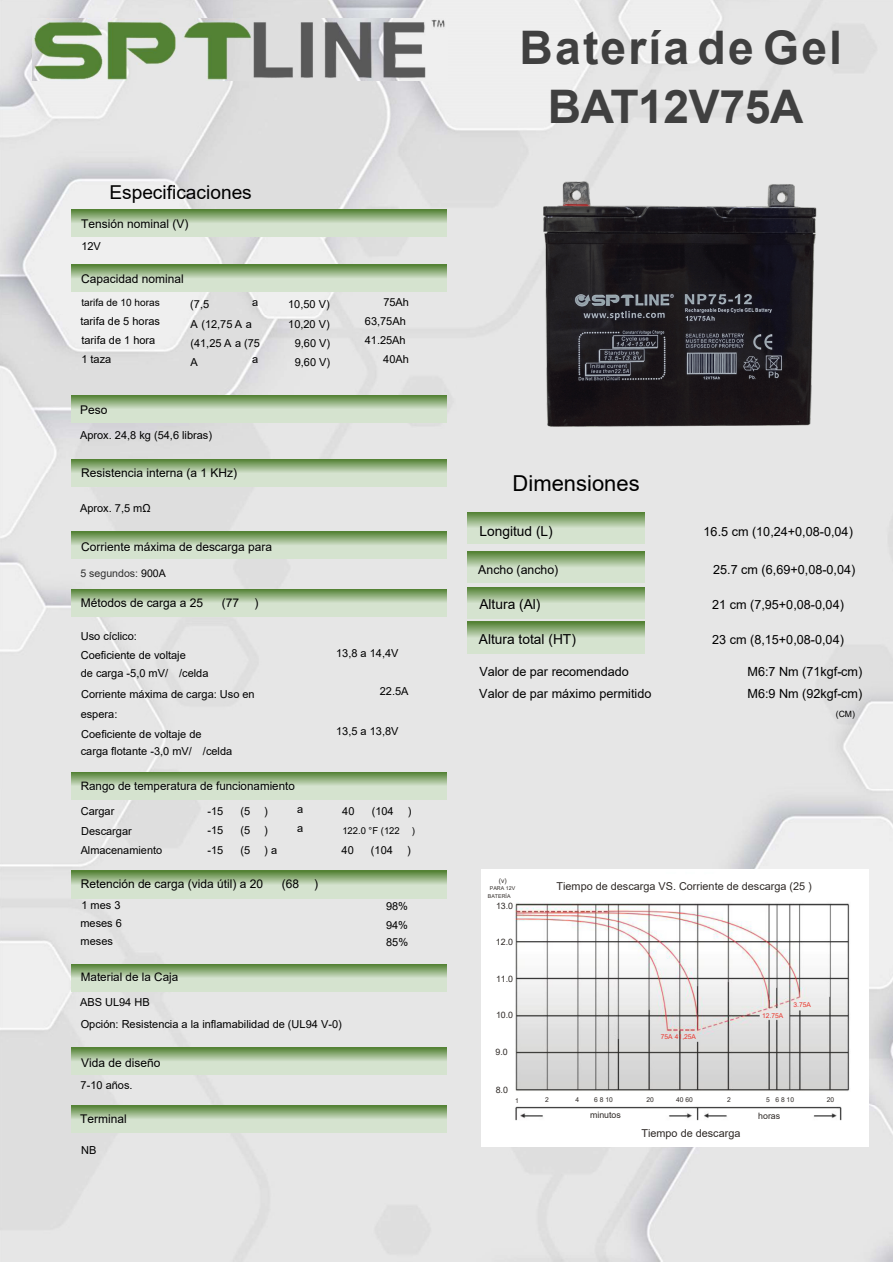
<style>
.page{position:relative;width:893px;height:1262px;background:#fff}
.page>*{position:absolute;margin:0;border:0;box-sizing:border-box;transform-origin:0 0}
.t1{font:700 46.2px/58.8px "Arial";letter-spacing:.045em;color:#404040;text-align:center}
.t2{font:22.05px "Arial";color:#000}
.t3{font:19.2px "Arial";color:#000}
.t4{font:13.8px "Arial";color:#000}
.t5{font:12.6px "Arial";color:#000}
.t6{font:12.3px "Arial";color:#000}
.t7{font:12px "Arial";color:#000}
.t8{font:11.7px "Arial";color:#000}
.t9{font:11.55px "Arial";color:#000}
.t10{font:10.95px/19.2px "Arial";color:#000}
.t11{font:10.8px "Arial";color:#2e2926}
.t12{font:10.65px "Arial";color:#303030}
.t13{font:10.05px "Arial";color:#000}
.t14{font:9.45px "Arial";color:#000}
.t15{font:8.85px "Arial";color:#2e2926}
.t16{font:8.55px "Arial";color:#000}
.t17{font:6.75px "Arial";color:#2e2926}
.t18{font:6.75px "Arial";color:#e9342c}
.t19{font:5.25px/7.5px "Arial";color:#2e2926}
.s1{color:#000}
</style>
<div class="page">
<img style="left:0;top:0;width:892px;height:1261px">
<img style="left:482px;top:869px;width:386px;height:277px">
<svg style="left:71px;top:209px;width:375px;height:27px"></svg>
<svg style="left:71px;top:265px;width:375px;height:27px"></svg>
<svg style="left:71px;top:395px;width:375px;height:27px"></svg>
<svg style="left:71px;top:459px;width:375px;height:27px"></svg>
<svg style="left:71px;top:531px;width:375px;height:27px"></svg>
<svg style="left:467px;top:551px;width:177px;height:32px"></svg>
<svg style="left:467px;top:587px;width:177px;height:31px"></svg>
<svg style="left:467px;top:622px;width:177px;height:31px"></svg>
<svg style="left:467px;top:512px;width:177px;height:31px"></svg>
<svg style="left:71px;top:589px;width:375px;height:27px"></svg>
<svg style="left:71px;top:772px;width:375px;height:27px"></svg>
<svg style="left:71px;top:871px;width:375px;height:27px"></svg>
<svg style="left:71px;top:964px;width:375px;height:27px"></svg>
<svg style="left:71px;top:1047px;width:375px;height:27px"></svg>
<svg style="left:71px;top:1105px;width:375px;height:27px"></svg>
<div style="left:76px;top:185px;width:26px;height:18px;background:#efefef"></div>
<div style="left:462px;top:473px;width:46px;height:25px;background:#e6e6e6"></div>
<img style="left:33px;top:19px;width:414px;height:62px">
<img style="left:543px;top:182px;width:273px;height:244px">
<h3 class="t3" style="left:109px;top:185px;width:144px">Especificaciones</h3>
<p class="t7" style="left:81px;top:219px;width:109px">Tensión nominal (V)</p>
<p class="t10" style="left:81px;top:238px;width:21px">12V</p>
<p class="t7" style="left:81px;top:275px;width:104px">Capacidad nominal</p>
<p class="t13" style="left:81px;top:298px;width:80px">tarifa de 10 horas</p>
<p class="t10" style="left:80px;top:312px;width:81px">tarifa de 5 horas</p>
<p class="t10" style="left:81px;top:332px;width:75px">tarifa de 1 hora</p>
<p class="t10" style="left:81px;top:351px;width:31px">1 taza</p>
<p class="t7" style="left:80px;top:405px;width:29px">Peso</p>
<p class="t10" style="left:252px;top:293px;width:8px">a</p>
<p class="t10" style="left:190px;top:296px;width:71px">(7,5<br>A (12,75 A a (41,25 A a (75<br>A</p>
<p class="t10" style="left:252px;top:351px;width:8px">a</p>
<p class="t10" style="left:80px;top:426px;width:133px">Aprox. 24,8 kg (54,6 libras)</p>
<p class="t7" style="left:81px;top:468px;width:157px">Resistencia interna (a 1 KHz)</p>
<p class="t10" style="left:80px;top:499px;width:72px">Aprox. 7,5 mΩ</p>
<p class="t7" style="left:81px;top:542px;width:192px">Corriente máxima de descarga para</p>
<p class="t12" style="left:80px;top:569px;width:87px">5 segundos: <span class="s1">900A</span></p>
<p class="t7" style="left:81px;top:598px;width:124px">Métodos de carga a 25</p>
<p class="t7" style="left:222px;top:598px;width:19px">(77</p>
<p class="t7" style="left:254px;top:598px;width:5px">)</p>
<p class="t10" style="left:81px;top:627px;width:58px">Uso cíclico:</p>
<p class="t10" style="left:81px;top:648px;width:129px;line-height:17.4px">Coeficiente de voltaje<br>de carga -5,0 mV/ /celda</p>
<p class="t10" style="left:81px;top:684px;width:175px;line-height:20.9px">Corriente máxima de carga: Uso en espera:</p>
<p class="t10" style="left:81px;top:726px;width:153px;line-height:17.4px">Coeficiente de voltaje de<br>carga flotante -3,0 mV/ /celda</p>
<p class="t10" style="left:288px;top:296px;width:43px">10,50 V)</p>
<p class="t10" style="left:383px;top:293px;width:27px">75Ah</p>
<p class="t10" style="left:288px;top:315px;width:43px">10,20 V)</p>
<p class="t10" style="left:365px;top:312px;width:42px">63,75Ah</p>
<p class="t10" style="left:295px;top:334px;width:37px">9,60 V)</p>
<p class="t10" style="left:365px;top:332px;width:42px">41.25Ah</p>
<p class="t10" style="left:295px;top:353px;width:37px">9,60 V)</p>
<p class="t10" style="left:383px;top:351px;width:27px">40Ah</p>
<p class="t10" style="left:336px;top:644px;width:64px">13,8 a 14,4V</p>
<p class="t10" style="left:380px;top:682px;width:30px">22.5A</p>
<p class="t10" style="left:336px;top:722px;width:64px">13,5 a 13,8V</p>
<p class="t9" style="left:81px;top:782px;width:215px">Rango de temperatura de funcionamiento</p>
<p class="t10" style="left:81px;top:803px;width:35px">Cargar</p>
<p class="t10" style="left:81px;top:822px;width:52px">Descargar</p>
<p class="t10" style="left:81px;top:841px;width:83px">Almacenamiento</p>
<p class="t10" style="left:207px;top:802px;width:17px">-15</p>
<p class="t10" style="left:240px;top:802px;width:11px">(5</p>
<p class="t10" style="left:264px;top:802px;width:5px">)</p>
<p class="t10" style="left:207px;top:822px;width:17px">-15</p>
<p class="t10" style="left:240px;top:822px;width:11px">(5</p>
<p class="t10" style="left:264px;top:822px;width:5px">)</p>
<p class="t10" style="left:207px;top:841px;width:17px">-15</p>
<p class="t10" style="left:240px;top:841px;width:11px">(5</p>
<p class="t10" style="left:264px;top:841px;width:14px">) a</p>
<p class="t10" style="left:297px;top:800px;width:8px">a</p>
<p class="t10" style="left:297px;top:819px;width:8px">a</p>
<p class="t7" style="left:81px;top:878px;width:184px">Retención de carga (vida útil) a 20</p>
<p class="t7" style="left:282px;top:878px;width:19px">(68</p>
<p class="t7" style="left:314px;top:878px;width:5px">)</p>
<p class="t10" style="left:80px;top:897px;width:43px;line-height:18px">1 mes 3 meses 6 meses</p>
<p class="t8" style="left:81px;top:972px;width:99px">Material de la Caja</p>
<p class="t10" style="left:80px;top:994px;width:71px">ABS UL94 HB</p>
<p class="t10" style="left:342px;top:802px;width:14px">40</p>
<p class="t10" style="left:371px;top:802px;width:24px">(104</p>
<p class="t10" style="left:408px;top:802px;width:5px">)</p>
<p class="t14" style="left:342px;top:827px;width:59px">122.0 °F (122</p>
<p class="t14" style="left:412px;top:827px;width:5px">)</p>
<p class="t10" style="left:341px;top:841px;width:14px">40</p>
<p class="t10" style="left:371px;top:841px;width:24px">(104</p>
<p class="t10" style="left:407px;top:841px;width:5px">)</p>
<p class="t10" style="left:386px;top:898px;width:24px">98%</p>
<p class="t10" style="left:386px;top:916px;width:24px">94%</p>
<p class="t10" style="left:386px;top:934px;width:24px">85%</p>
<p class="t10" style="left:81px;top:1015px;width:262px">Opción: Resistencia a la inflamabilidad de (UL94 V-0)</p>
<p class="t7" style="left:81px;top:1058px;width:81px">Vida de diseño</p>
<p class="t10" style="left:81px;top:1076px;width:53px">7-10 años.</p>
<p class="t7" style="left:80px;top:1114px;width:48px">Terminal</p>
<p class="t10" style="left:81px;top:1141px;width:17px">NB</p>
<h1 class="t1" style="left:519px;top:22px;width:324px">Batería de Gel<br>BAT12V75A</h1>
<h2 class="t2" style="left:512px;top:475px;width:129px">Dimensiones</h2>
<p class="t4" style="left:479px;top:526px;width:75px">Longitud (L)</p>
<p class="t5" style="left:703px;top:527px;width:151px">16.5 cm (10,24+0,08-0,04)</p>
<p class="t6" style="left:478px;top:565px;width:82px">Ancho (ancho)</p>
<p class="t4" style="left:479px;top:599px;width:63px">Altura (Al)</p>
<p class="t5" style="left:713px;top:565px;width:144px">25.7 cm (6,69+0,08-0,04)</p>
<p class="t5" style="left:712px;top:600px;width:133px">21 cm (7,95+0,08-0,04)</p>
<p class="t4" style="left:479px;top:633px;width:98px">Altura total (HT)</p>
<p class="t5" style="left:712px;top:635px;width:133px">23 cm (8,15+0,08-0,04)</p>
<p class="t5" style="left:479px;top:667px;width:151px">Valor de par recomendado</p>
<p class="t5" style="left:747px;top:667px;width:116px">M6:7 Nm (71kgf-cm)</p>
<p class="t5" style="left:479px;top:689px;width:174px">Valor de par máximo permitido</p>
<p class="t5" style="left:747px;top:689px;width:116px">M6:9 Nm (92kgf-cm)</p>
<p class="t16" style="left:835px;top:710px;width:21px">(CM)</p>
<p class="t17" style="left:499px;top:878px;width:9px">(v)</p>
<p class="t19" style="left:488px;top:885px;width:29px;text-indent:2px">PARA 12V<br>BATERÍA</p>
<p class="t11" style="left:556px;top:882px;width:257px">Tiempo de descarga VS. Corriente de descarga (25 )</p>
<p class="t15" style="left:496px;top:902px;width:19px">13.0</p>
<p class="t15" style="left:496px;top:938px;width:19px">12.0</p>
<p class="t15" style="left:496px;top:975px;width:19px">11.0</p>
<p class="t15" style="left:496px;top:1012px;width:19px">10.0</p>
<p class="t15" style="left:495px;top:1048px;width:14px">9.0</p>
<p class="t15" style="left:495px;top:1086px;width:14px">8.0</p>
<p class="t18" style="left:660px;top:1034px;width:37px">75A 41,25A</p>
<p class="t18" style="left:762px;top:1013px;width:23px">12.75A</p>
<p class="t18" style="left:793px;top:1002px;width:19px">3.75A</p>
<p class="t17" style="left:515px;top:1098px;width:5px">1</p>
<p class="t17" style="left:545px;top:1097px;width:5px">2</p>
<p class="t17" style="left:646px;top:1097px;width:9px">20</p>
<p class="t17" style="left:766px;top:1097px;width:5px">5</p>
<p class="t17" style="left:575px;top:1097px;width:5px">4</p>
<p class="t17" style="left:594px;top:1097px;width:20px">6810</p>
<p class="t17" style="left:676px;top:1097px;width:18px">40 60</p>
<p class="t17" style="left:727px;top:1097px;width:5px">2</p>
<p class="t17" style="left:775px;top:1097px;width:20px">6810</p>
<p class="t17" style="left:826px;top:1097px;width:9px">20</p>
<p class="t15" style="left:590px;top:1111px;width:32px">minutos</p>
<p class="t11" style="left:641px;top:1128px;width:100px">Tiempo de descarga</p>
<p class="t15" style="left:758px;top:1112px;width:24px">horas</p>
</div>
